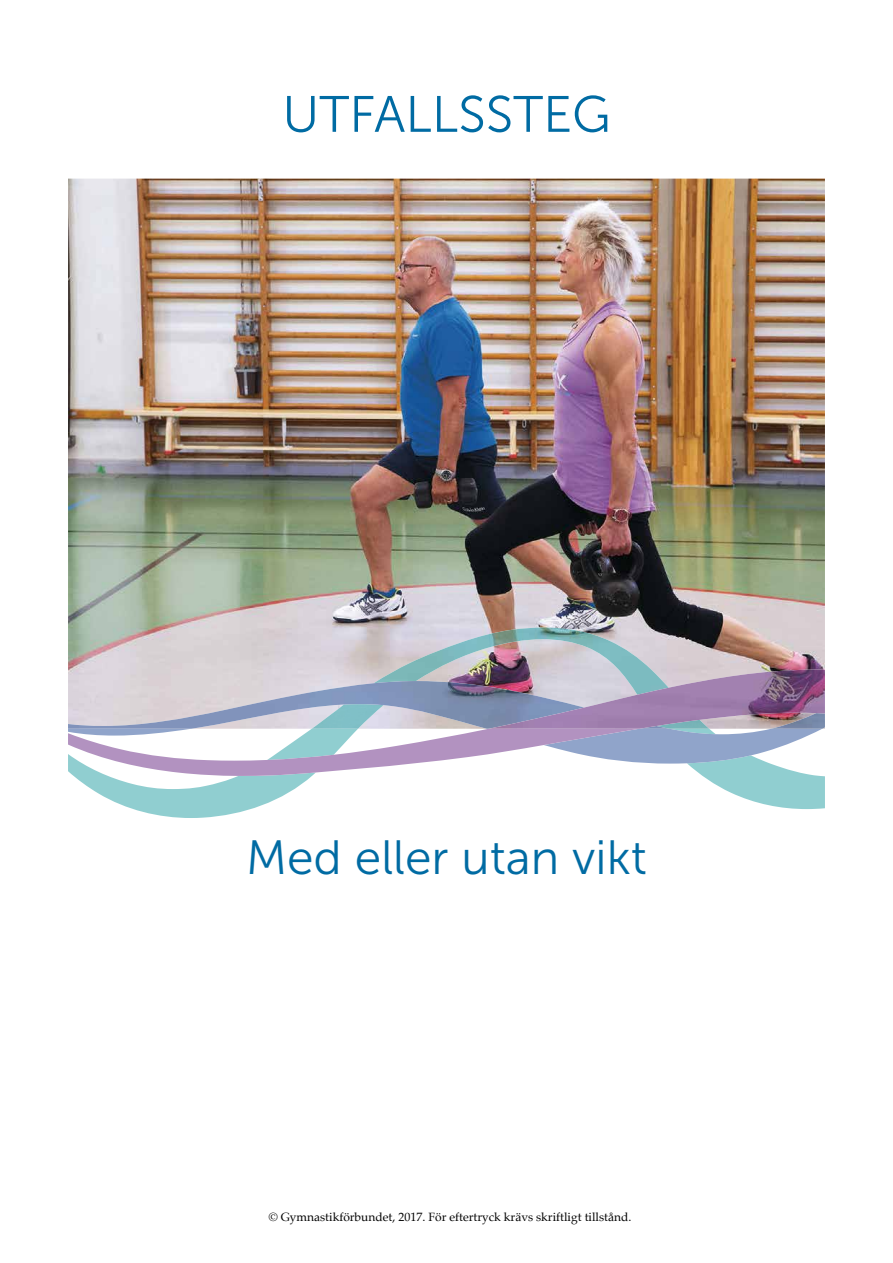
<style>
.page{position:relative;width:893px;height:1263px;background:#fff}
.page>*{position:absolute;margin:0;border:0;box-sizing:border-box;transform-origin:0 0}
.t1{font:51px "Museo Sans 300";color:#006ba3}
.t2{font:48px "Museo Sans 300";color:#006ba3}
.t3{font:12px "Palatino";color:#000}
</style>
<div class="page">
<img style="left:68px;top:179px;width:757px;height:502px">
<img style="left:374px;top:627px;width:295px;height:54px">
<svg style="left:74px;top:776px;width:751px;height:42px"></svg>
<img style="left:68px;top:681px;width:421px;height:48px">
<svg style="left:68px;top:729px;width:754px;height:47px"></svg>
<img style="left:489px;top:669px;width:336px;height:60px">
<h1 class="t1" style="left:282px;top:87px;width:330px">UTFALLSSTEG</h1>
<h2 class="t2" style="left:246px;top:831px;width:402px">Med eller utan vikt</h2>
<p class="t3" style="left:269px;top:1207px;width:364px">© Gymnastikförbundet, 2017. För eftertryck krävs skriftligt tillstånd.</p>
</div>
